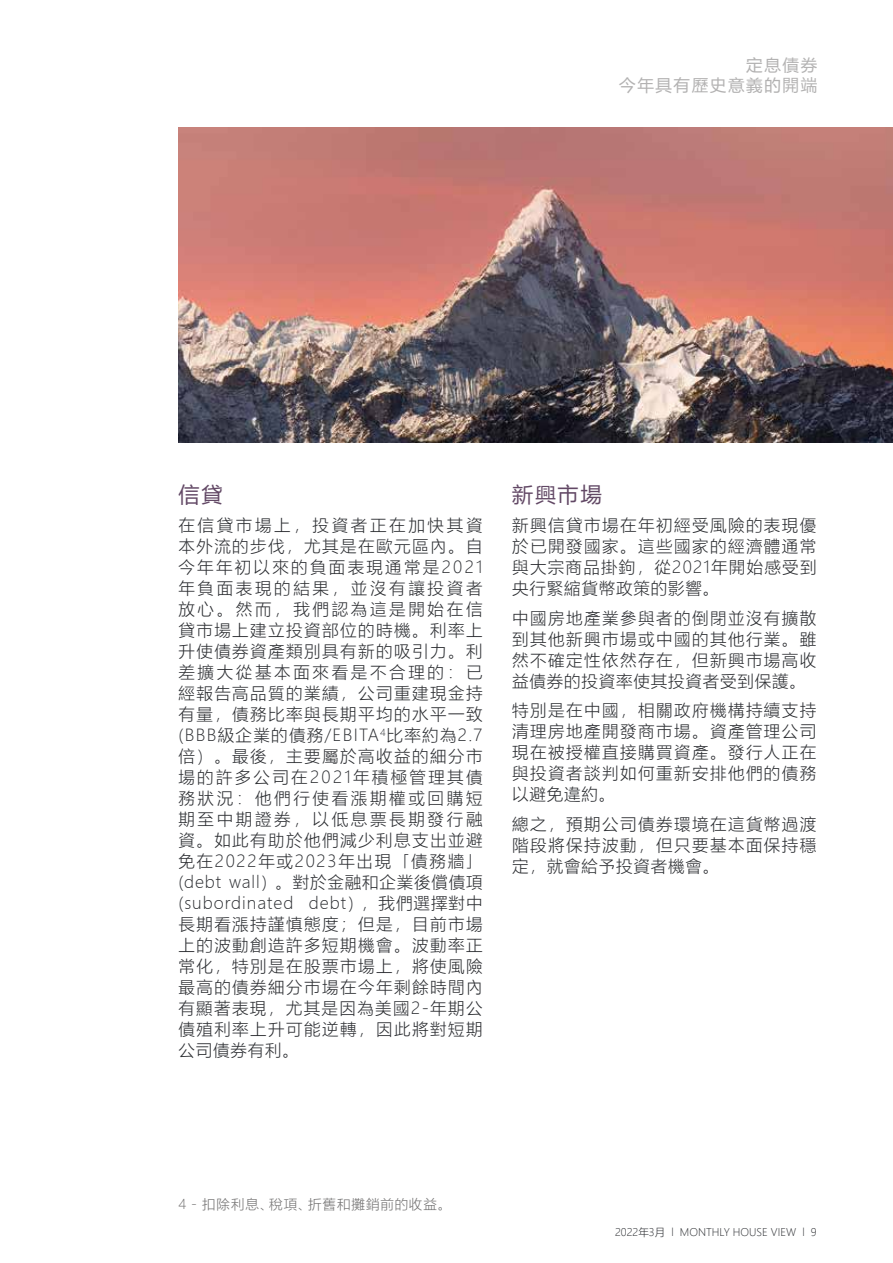
<style>
.page{position:relative;width:893px;height:1263px;background:#fff}
.page>*{position:absolute;margin:0;border:0;box-sizing:border-box;transform-origin:0 0}
.t1{font:21px "Microsoft Ya Hei";letter-spacing:.09em;color:#624865}
.t2{font:300 16.5px/21px "Microsoft Ya Hei";letter-spacing:.09em;color:#2a2c30;text-align:justify}
.t3{font:16.5px/19.5px "Microsoft Ya Hei";letter-spacing:.1em;color:#b3b2b2;text-align:right}
.t4{font:300 13.5px "Microsoft Ya Hei";letter-spacing:.07em;color:#706f6f}
.t5{font:300 10.5px "Microsoft Ya Hei";color:#2a2c30}
</style>
<div class="page">
<img style="left:179px;top:128px;width:714px;height:315px">
<p class="t3" style="left:619px;top:55px;width:199px">定息債券<br>今年具有歷史意義的開端</p>
<p class="t1" style="left:178px;top:480px;width:46px">信貸</p>
<p class="t2" style="left:178px;top:514px;width:306px">在信貸市場上，投資者正在加快其資本外流的步伐，尤其是在歐元區內。自今年年初以來的負面表現通常是2021年負面表現的結果，並沒有讓投資者放心。然而，我們認為這是開始在信貸市場上建立投資部位的時機。利率上升使債券資產類別具有新的吸引力。利差擴大從基本面來看是不合理的：已經報告高品質的業績，公司重建現金持有量，債務比率與長期平均的水平一致(BBB級企業的債務/EBITA<sup>4</sup>比率約為2.7倍）。最後，主要屬於高收益的細分市場的許多公司在2021年積極管理其債務狀況：他們行使看漲期權或回購短期至中期證券，以低息票長期發行融資。如此有助於他們減少利息支出並避免在2022年或2023年出現「債務牆」(debt wall）。對於金融和企業後償債項(subordinated debt），我們選擇對中長期看漲持謹慎態度；但是，目前市場上的波動創造許多短期機會。波動率正常化，特別是在股票市場上，將使風險最高的債券細分市場在今年剩餘時間內有顯著表現，尤其是因為美國2-年期公債殖利率上升可能逆轉，因此將對短期公司債券有利。</p>
<p class="t1" style="left:512px;top:480px;width:91px">新興市場</p>
<p class="t2" style="left:512px;top:514px;width:306px">新興信貸市場在年初經受風險的表現優於已開發國家。這些國家的經濟體通常與大宗商品掛鉤，從2021年開始感受到央行緊縮貨幣政策的影響。</p>
<p class="t2" style="left:512px;top:607px;width:306px">中國房地產業參與者的倒閉並沒有擴散到其他新興市場或中國的其他行業。雖然不確定性依然存在，但新興市場高收益債券的投資率使其投資者受到保護。</p>
<p class="t2" style="left:512px;top:699px;width:306px">特別是在中國，相關政府機構持續支持清理房地產開發商市場。資產管理公司現在被授權直接購買資產。發行人正在與投資者談判如何重新安排他們的債務以避免違約。</p>
<p class="t2" style="left:512px;top:813px;width:306px">總之，預期公司債券環境在這貨幣過渡階段將保持波動，但只要基本面保持穩定，就會給予投資者機會。</p>
<p class="t4" style="left:178px;top:1195px;width:274px">4 - 扣除利息、稅項、折舊和攤銷前的收益。</p>
<p class="t5" style="left:615px;top:1225px;width:203px">2022年3月 l MONTHLY HOUSE VIEW l 9</p>
</div>
